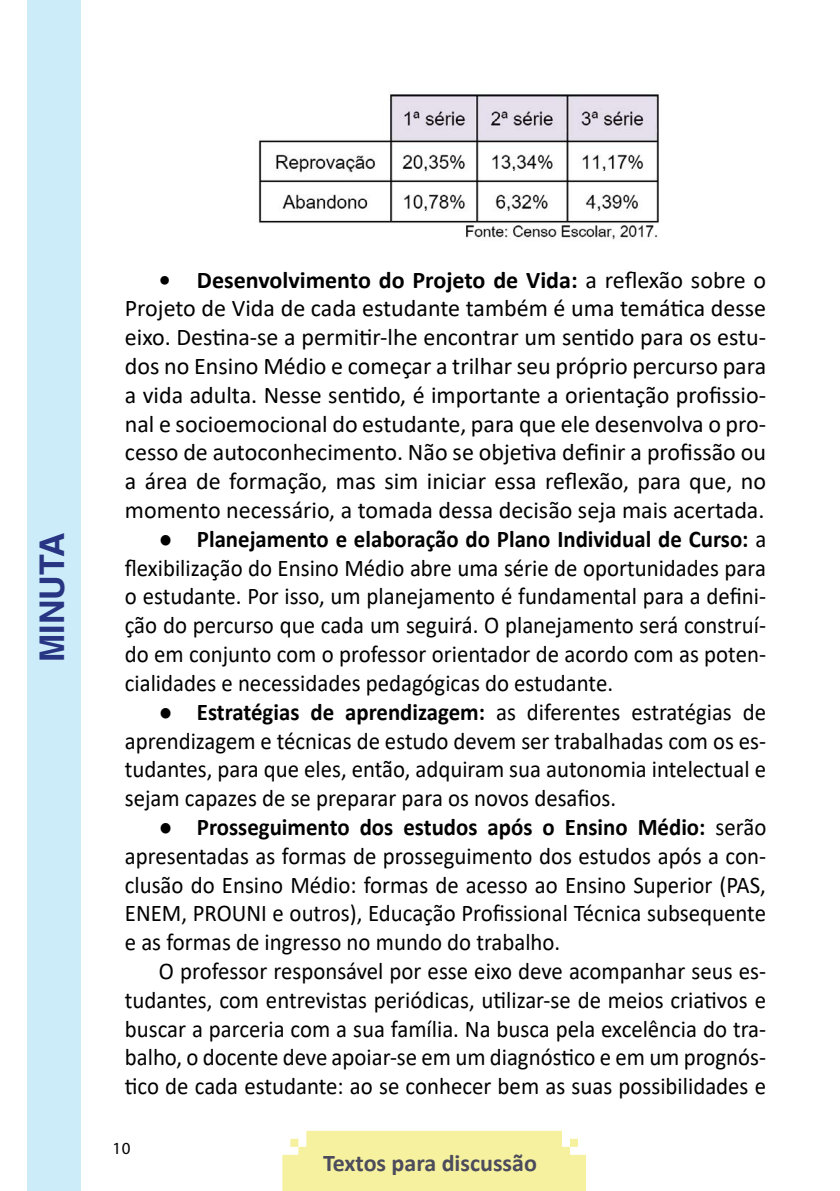
<style>
.page{position:relative;width:840px;height:1191px;background:#fff}
.page>*{position:absolute;margin:0;border:0;box-sizing:border-box;transform-origin:0 0}
.t1{font:700 34px "Helvetica LT";color:#273583}
.t2{font:24px/28.8px "Calibri";color:#000;text-align:justify;scale:.95 1}
.t3{font:24px/28.8px "Calibri";color:#000;text-align:justify}
.t4{font:700 24px "Calibri";color:#22224c}
.t5{font:17px "Myriad Pro";color:#000}
.s1{font-weight:700}
</style>
<div class="page">
<div style="left:282px;top:1130px;width:303px;height:61px;background:#f5f19e"></div>
<div style="left:27px;top:0;width:54px;height:1191px;background:#cdecf9"></div>
<img style="left:258px;top:94px;width:401px;height:146px">
<h1 class="t1" style="left:31px;top:662px;width:131px;rotate:-90deg">MINUTA</h1>
<p class="t3" style="left:125px;top:264px;width:642px;text-indent:34px"><span class="s1">• Desenvolvimento do Projeto de Vida:</span> a reflexão sobre o Projeto de Vida de cada estudante também é uma temática desse eixo. Destina-se a permitir-lhe encontrar um sentido para os estu&shy;dos no Ensino Médio e começar a trilhar seu próprio percurso para a vida adulta. Nesse sentido, é importante a orientação profissio&shy;nal e socioemocional do estudante, para que ele desenvolva o pro&shy;cesso de autoconhecimento. Não se objetiva definir a profissão ou a área de formação, mas sim iniciar essa reflexão, para que, no momento necessário, a tomada dessa decisão seja mais acertada.</p>
<p class="t2" style="left:125px;top:524px;width:676px;text-indent:34px">● <span class="s1">Planejamento e elaboração do Plano Individual de Curso:</span> a flexibilização do Ensino Médio abre uma série de oportunidades para o estudante. Por isso, um planejamento é fundamental para a defini&shy;ção do percurso que cada um seguirá. O planejamento será construí&shy;do em conjunto com o professor orientador de acordo com as poten&shy;cialidades e necessidades pedagógicas do estudante.</p>
<p class="t2" style="left:125px;top:696px;width:676px;text-indent:34px">● <span class="s1">Estratégias de aprendizagem:</span> as diferentes estratégias de aprendizagem e técnicas de estudo devem ser trabalhadas com os es&shy;tudantes, para que eles, então, adquiram sua autonomia intelectual e sejam capazes de se preparar para os novos desafios.</p>
<p class="t2" style="left:125px;top:812px;width:676px;text-indent:34px">● <span class="s1">Prosseguimento dos estudos após o Ensino Médio:</span> serão apresentadas as formas de prosseguimento dos estudos após a con&shy;clusão do Ensino Médio: formas de acesso ao Ensino Superior (PAS, ENEM, PROUNI e outros), Educação Profissional Técnica subsequente e as formas de ingresso no mundo do trabalho.</p>
<p class="t2" style="left:125px;top:956px;width:676px;text-indent:34px">O professor responsável por esse eixo deve acompanhar seus es&shy;tudantes, com entrevistas periódicas, utilizar-se de meios criativos e buscar a parceria com a sua família. Na busca pela excelência do tra&shy;balho, o docente deve apoiar-se em um diagnóstico e em um prognós&shy;tico de cada estudante: ao se conhecer bem as suas possibilidades e</p>
<p class="t5" style="left:112px;top:1138px;width:19px">10</p>
<p class="t4" style="left:323px;top:1145px;width:215px">Textos para discussão</p>
</div>
